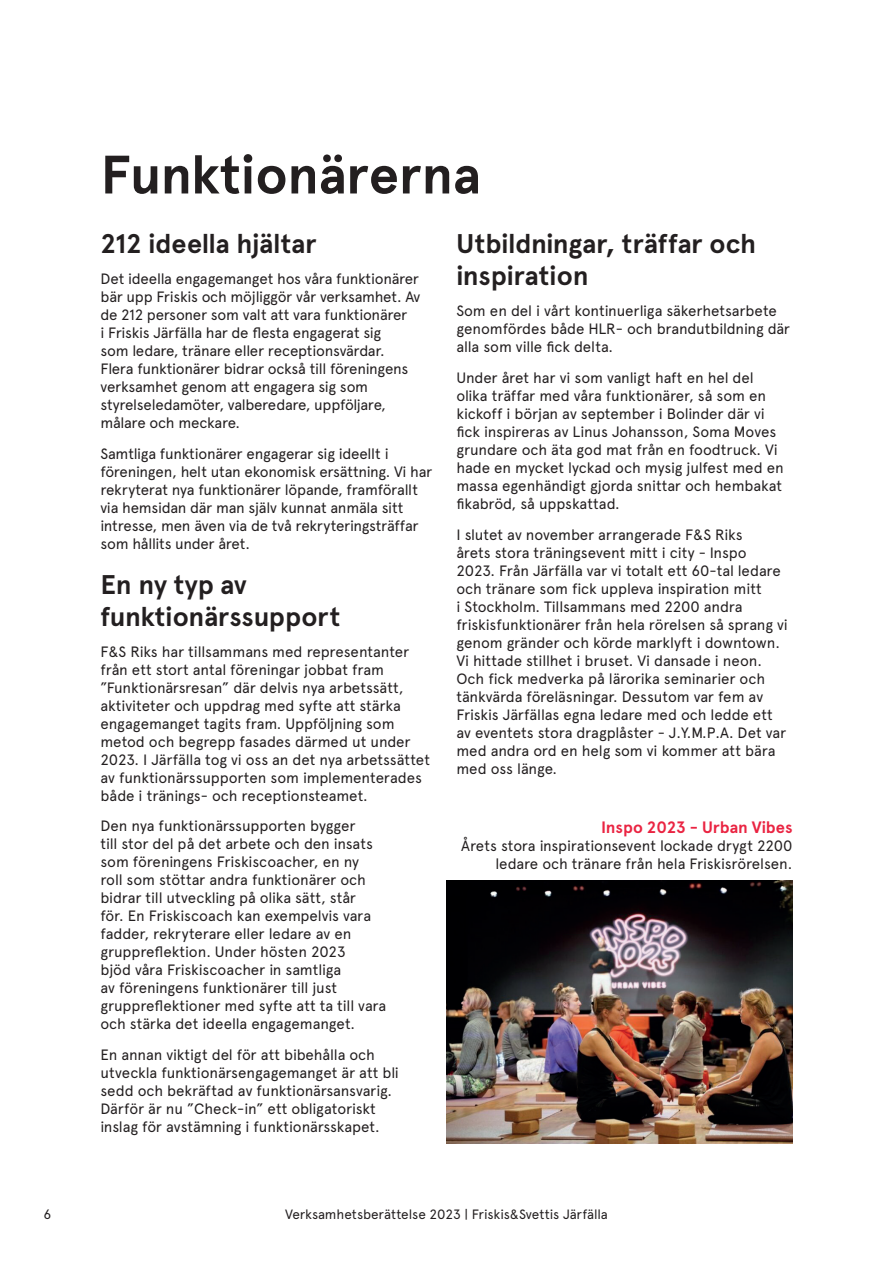
<style>
.page{position:relative;width:893px;height:1263px;background:#fff}
.page>*{position:absolute;margin:0;border:0;box-sizing:border-box;transform-origin:0 0}
.t1{font:700 54px "Apercu";color:#231f20}
.t2{font:700 27px/32.4px "Apercu";letter-spacing:-.005em;color:#231f20}
.t3{font:700 16.5px "Apercu";letter-spacing:-.005em;color:#ea2442}
.t4{font:15px/18px "Apercu";letter-spacing:-.01em;color:#231f20}
.t5{font:13.5px "Apercu";letter-spacing:-.01em;color:#231f20}
</style>
<div class="page">
<img style="left:446px;top:880px;width:346px;height:264px">
<h1 class="t1" style="left:100px;top:142px;width:382px">Funktionärerna</h1>
<h2 class="t2" style="left:456px;top:227px;width:301px">Utbildningar, träffar och inspiration</h2>
<p class="t4" style="left:456px;top:302px;width:335px">Som en del i vårt kontinuerliga säkerhetsarbete genomfördes både HLR- och brandutbildning där alla som ville fick delta.</p>
<p class="t4" style="left:456px;top:369px;width:329px">Under året har vi som vanligt haft en hel del olika träffar med våra funktionärer, så som en kickoff i början av september i Bolinder där vi fick inspireras av Linus Johansson, Soma Moves grundare och äta god mat från en foodtruck. Vi hade en mycket lyckad och mysig julfest med en massa egenhändigt gjorda snittar och hembakat fikabröd, så uppskattad.</p>
<p class="t4" style="left:456px;top:525px;width:333px">I slutet av november arrangerade F&amp;S Riks<br>årets stora träningsevent mitt i city - Inspo 2023. Från Järfälla var vi totalt ett 60-tal ledare och tränare som fick uppleva inspiration mitt<br>i Stockholm. Tillsammans med 2200 andra friskisfunktionärer från hela rörelsen så sprang vi genom gränder och körde marklyft i downtown.<br>Vi hittade stillhet i bruset. Vi dansade i neon.<br>Och fick medverka på lärorika seminarier och tänkvärda föreläsningar. Dessutom var fem av Friskis Järfällas egna ledare med och ledde ett av eventets stora dragplåster - J.Y.M.P.A. Det var med andra ord en helg som vi kommer att bära med oss länge.</p>
<h2 class="t2" style="left:100px;top:227px;width:218px">212 ideella hjältar</h2>
<p class="t4" style="left:100px;top:269px;width:321px">Det ideella engagemanget hos våra funktionärer bär upp Friskis och möjliggör vår verksamhet. Av de 212 personer som valt att vara funktionärer<br>i Friskis Järfälla har de flesta engagerat sig<br>som ledare, tränare eller receptionsvärdar.<br>Flera funktionärer bidrar också till föreningens verksamhet genom att engagera sig som styrelseledamöter, valberedare, uppföljare, målare och meckare.</p>
<p class="t4" style="left:100px;top:444px;width:333px">Samtliga funktionärer engagerar sig ideellt i föreningen, helt utan ekonomisk ersättning. Vi har rekryterat nya funktionärer löpande, framförallt via hemsidan där man själv kunnat anmäla sitt intresse, men även via de två rekryteringsträffar som hållits under året.</p>
<h2 class="t2" style="left:100px;top:568px;width:241px">En ny typ av funktionärssupport</h2>
<p class="t4" style="left:100px;top:642px;width:331px">F&amp;S Riks har tillsammans med representanter från ett stort antal föreningar jobbat fram ”Funktionärsresan” där delvis nya arbetssätt, aktiviteter och uppdrag med syfte att stärka engagemanget tagits fram. Uppföljning som metod och begrepp fasades därmed ut under 2023. I Järfälla tog vi oss an det nya arbetssättet av funktionärssupporten som implementerades både i tränings- och receptionsteamet.</p>
<p class="t4" style="left:100px;top:816px;width:287px">Den nya funktionärssupporten bygger<br>till stor del på det arbete och den insats som föreningens Friskiscoacher, en ny<br>roll som stöttar andra funktionärer och bidrar till utveckling på olika sätt, står<br>för. En Friskiscoach kan exempelvis vara fadder, rekryterare eller ledare av en gruppreflektion. Under hösten 2023<br>bjöd våra Friskiscoacher in samtliga<br>av föreningens funktionärer till just gruppreflektioner med syfte att ta till vara och stärka det ideella engagemanget.</p>
<p class="t4" style="left:100px;top:1045px;width:300px">En annan viktigt del för att bibehålla och utveckla funktionärsengagemanget är att bli sedd och bekräftad av funktionärsansvarig.<br>Därför är nu ”Check-in” ett obligatoriskt inslag för avstämning i funktionärsskapet.</p>
<p class="t3" style="left:601px;top:818px;width:193px">Inspo 2023 - Urban Vibes</p>
<p class="t4" style="left:461px;top:837px;width:333px;text-align:right">Årets stora inspirationsevent lockade drygt 2200 ledare och tränare från hela Friskisrörelsen.</p>
<p class="t5" style="left:44px;top:1206px;width:9px">6</p>
<p class="t5" style="left:285px;top:1206px;width:324px">Verksamhetsberättelse 2023 | Friskis&amp;Svettis Järfälla</p>
</div>
